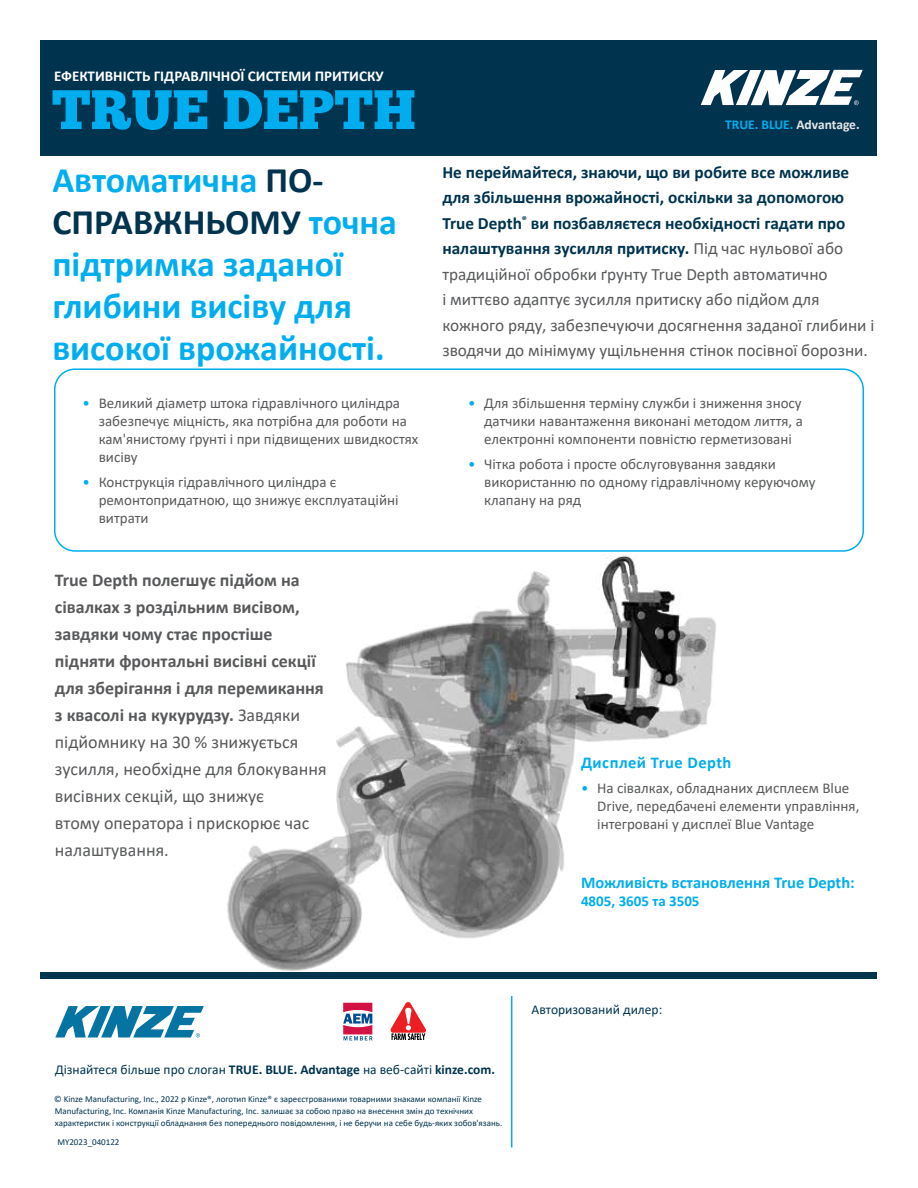
<style>
.page{position:relative;width:918px;height:1188px;background:#fff}
.page>*{position:absolute;margin:0;border:0;box-sizing:border-box;transform-origin:0 0}
.t1{font:55.5px "Chunk Five Ex";color:#00aeef}
.t2{font:700 36px/42px "Calibri";color:#00aeef}
.t3{font:700 18px/27px "Calibri";color:#58595b}
.t4{font:17.25px/25.5px "Calibri";color:#58595b}
.t5{font:700 16.5px "Calibri";color:#00aeef}
.t6{font:700 16.5px "Calibri";letter-spacing:.03em;color:#00aeef}
.t7{font:15px/18px "Calibri";color:#58595b}
.t8{font:700 15px "Calibri";color:#fff}
.t9{font:700 15px "Calibri";color:#00aeef}
.t10{font:13.5px "Calibri";color:#00334e}
.t11{font:700 13.5px "Calibri";color:#00aeef}
.t12{font:9px/12px "Calibri";color:#00334e}
.s1{color:#00334e}
.s2{color:#00aeef}
.s3{font-weight:400}
.s4{color:#e6e7e8}
.s5{font-weight:700;color:#00334e}
.s6{font-weight:700}
</style>
<div class="page">
<div style="left:40px;top:40px;width:838px;height:116px;background:#00334e"></div>
<svg style="left:701px;top:70px;width:162px;height:35px"></svg>
<img style="left:217px;top:555px;width:502px;height:418px">
<div style="left:54px;top:368px;width:810px;height:184px;border:2px solid #00aeef;border-radius:20px"></div>
<svg style="left:55px;top:1006px;width:149px;height:32px"></svg>
<svg style="left:391px;top:1002px;width:35px;height:38px"></svg>
<svg style="left:343px;top:1003px;width:30px;height:37px"></svg>
<hr style="left:511px;top:996px;width:1px;height:151px;background:#00aeef">
<div style="left:40px;top:973px;width:838px;height:6px;background:#00334e"></div>
<p class="t8" style="left:54px;top:65px;width:331px">ЕФЕКТИВНІСТЬ ГІДРАВЛІЧНОЇ СИСТЕМИ ПРИТИСКУ</p>
<h1 class="t1" style="left:52px;top:68px;width:366px">TRUE DEPTH</h1>
<h2 class="t2" style="left:52px;top:158px;width:346px">Автоматична <span class="s1">ПО-<br>СПРАВЖНЬОМУ</span> точна підтримка заданої глибини висіву для високої врожайності.</h2>
<p class="t7" style="left:99px;top:394px;width:321px;text-indent:-16px"><span class="s2">•</span> Великий діаметр штока гідравлічного циліндра забезпечує міцність, яка потрібна для роботи на кам'янистому ґрунті і при підвищених швидкостях висіву</p>
<p class="t7" style="left:99px;top:473px;width:301px;text-indent:-16px"><span class="s2">•</span> Конструкція гідравлічного циліндра є ремонтопридатною, що знижує експлуатаційні витрати</p>
<p class="t3" style="left:55px;top:566px;width:273px">True Depth полегшує підйом на сівалках з роздільним висівом, завдяки чому стає простіше підняти фронтальні висівні секції для зберігання і для перемикання з квасолі на кукурудзу. <span class="s3">Завдяки підйомнику на 30 % знижується зусилля, необхідне для блокування висівних секцій, що знижує<br>втому оператора і прискорює час налаштування.</span></p>
<p class="t11" style="left:725px;top:115px;width:136px">TRUE. BLUE. <span class="s4">Advantage.</span></p>
<p class="t4" style="left:442px;top:159px;width:434px"><span class="s5">Не переймайтеся, знаючи, що ви робите все можливе для збільшення врожайності, оскільки за допомогою True Depth</span><sup>®</sup> <span class="s5">ви позбавляєтеся необхідності гадати про налаштування зусилля притиску.</span> Під час нульової або традиційної обробки ґрунту True Depth автоматично<br>і миттєво адаптує зусилля притиску або підйом для кожного ряду, забезпечуючи досягнення заданої глибини і зводячи до мінімуму ущільнення стінок посівної борозни.</p>
<p class="t7" style="left:484px;top:394px;width:320px;text-align:justify;text-indent:-16px"><span class="s2">•</span> Для збільшення терміну служби і зниження зносу датчики навантаження виконані методом лиття, а електронні компоненти повністю герметизовані</p>
<p class="t7" style="left:484px;top:455px;width:333px;text-indent:-16px"><span class="s2">•</span> Чітка робота і просте обслуговування завдяки використанню по одному гідравлічному керуючому клапану на ряд</p>
<p class="t6" style="left:581px;top:751px;width:152px">Дисплей True Depth</p>
<p class="t7" style="left:597px;top:778px;width:264px;text-indent:-16px"><span class="s2">•</span> На сівалках, обладнаних дисплеєм Blue<br>Drive, передбачені елементи управління, інтегровані у дисплеї Blue Vantage</p>
<p class="t5" style="left:581px;top:870px;width:275px">Можливість встановлення True Depth:</p>
<p class="t9" style="left:581px;top:890px;width:120px">4805, 3605 та 3505</p>
<p class="t10" style="left:532px;top:1000px;width:132px">Авторизований дилер:</p>
<p class="t10" style="left:55px;top:1061px;width:442px">Дізнайтеся більше про слоган <span class="s6">TRUE. BLUE. Advantage</span> на веб-сайті <span class="s6">kinze.com.</span></p>
<p class="t12" style="left:54px;top:1092px;width:450px">© Kinze Manufacturing, Inc., 2022 р Kinze®, логотип Kinze® є зареєстрованими товарними знаками компанії Kinze<br>Manufacturing, Inc. Компанія Kinze Manufacturing, Inc. залишає за собою право на внесення змін до технічних характеристик і конструкції обладнання без попереднього повідомлення, і не беручи на себе будь-яких зобов'язань.</p>
<p class="t12" style="left:57px;top:1136px;width:64px">MY2023_040122</p>
</div>
